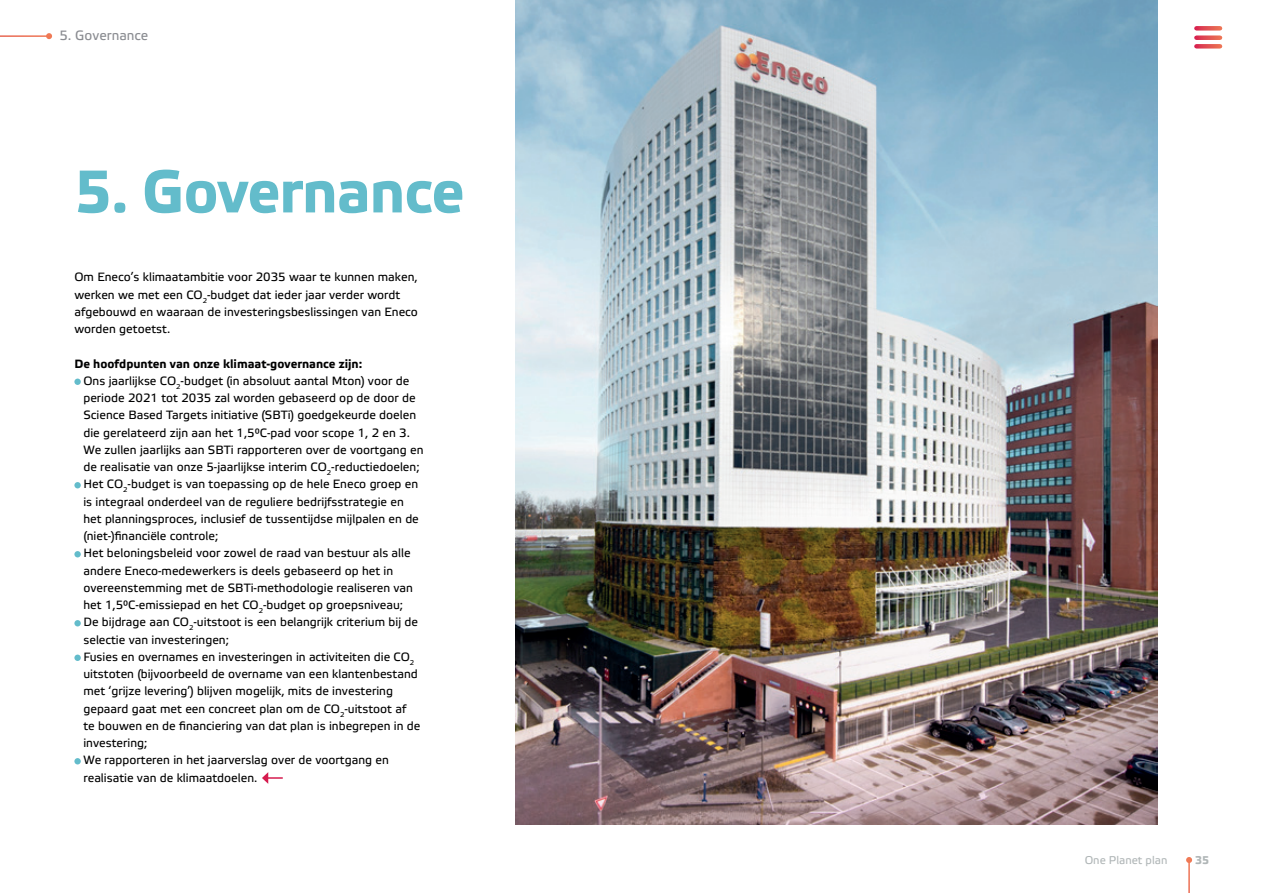
<style>
.page{position:relative;width:1263px;height:893px;background:#fff}
.page>*{position:absolute;margin:0;border:0;box-sizing:border-box;transform-origin:0 0}
.t1{font:700 60px "Etelka Text Pro";letter-spacing:-.02em;color:#63bccb}
.t2{font:13.5px "Etelka Text Pro";color:#8a8c91}
.t3{font:12px/17.2px "Etelka Text Pro";color:#000001}
.t4{font:11.25px "Etelka Text Pro";color:#b0b6b7}
.t5{font:700 11.25px "Etelka Text Pro";color:#b0b6b7}
.s1{font-weight:700}
</style>
<div class="page">
<img style="left:516px;top:0;width:642px;height:825px">
<div style="left:74px;top:379px;width:7px;height:6px;background:#63bccb;border-radius:50%"></div>
<div style="left:74px;top:482px;width:7px;height:6px;background:#63bccb;border-radius:50%"></div>
<div style="left:74px;top:551px;width:7px;height:6px;background:#63bccb;border-radius:50%"></div>
<div style="left:74px;top:620px;width:7px;height:6px;background:#63bccb;border-radius:50%"></div>
<div style="left:74px;top:655px;width:7px;height:6px;background:#63bccb;border-radius:50%"></div>
<div style="left:74px;top:758px;width:7px;height:6px;background:#63bccb;border-radius:50%"></div>
<svg style="left:262px;top:772px;width:21px;height:12px"></svg>
<svg style="left:46px;top:33px;width:6px;height:6px"></svg>
<svg style="left:1186px;top:857px;width:6px;height:6px"></svg>
<svg style="left:1196px;top:26px;width:24px;height:5px"></svg>
<svg style="left:1196px;top:35px;width:24px;height:5px"></svg>
<svg style="left:1196px;top:44px;width:24px;height:5px"></svg>
<p class="t2" style="left:60px;top:28px;width:90px">5. Governance</p>
<h1 class="t1" style="left:74px;top:158px;width:392px">5. Governance</h1>
<p class="t3" style="left:74px;top:269px;width:345px">Om Eneco’s klimaatambitie voor 2035 waar te kunnen maken, werken we met een CO<sub>2</sub>-budget dat ieder jaar verder wordt afgebouwd en waaraan de investeringsbeslissingen van Eneco worden getoetst.</p>
<p class="t3" style="left:83px;top:356px;width:341px;text-indent:-9px"><span class="s1">De hoofdpunten van onze klimaat-governance zijn:<br></span>Ons jaarlijkse CO<sub>2</sub>-budget (in absoluut aantal Mton) voor de periode 2021 tot 2035 zal worden gebaseerd op de door de Science Based Targets initiative (SBTi) goedgekeurde doelen die gerelateerd zijn aan het 1,5°C-pad voor scope 1, 2 en 3.<br>We zullen jaarlijks aan SBTi rapporteren over de voortgang en de realisatie van onze 5-jaarlijkse interim CO<sub>2</sub>-reductiedoelen; Het CO<sub>2</sub>-budget is van toepassing op de hele Eneco groep en is integraal onderdeel van de reguliere bedrijfsstrategie en het planningsproces, inclusief de tussentijdse mijlpalen en de (niet-)financiële controle;<br>Het beloningsbeleid voor zowel de raad van bestuur als alle andere Eneco-medewerkers is deels gebaseerd op het in overeenstemming met de SBTi-methodologie realiseren van het 1,5°C-emissiepad en het CO<sub>2</sub>-budget op groepsniveau;<br>De bijdrage aan CO<sub>2</sub>-uitstoot is een belangrijk criterium bij de selectie van investeringen;<br>Fusies en overnames en investeringen in activiteiten die CO<sub>2 </sub>uitstoten (bijvoorbeeld de overname van een klantenbestand met ‘grijze levering’) blijven mogelijk, mits de investering gepaard gaat met een concreet plan om de CO<sub>2</sub>-uitstoot af<br>te bouwen en de financiering van dat plan is inbegrepen in de investering;<br>We rapporteren in het jaarverslag over de voortgang en realisatie van de klimaatdoelen.</p>
<p class="t4" style="left:1085px;top:854px;width:84px">One Planet plan</p>
<p class="t5" style="left:1195px;top:854px;width:16px">35</p>
</div>
